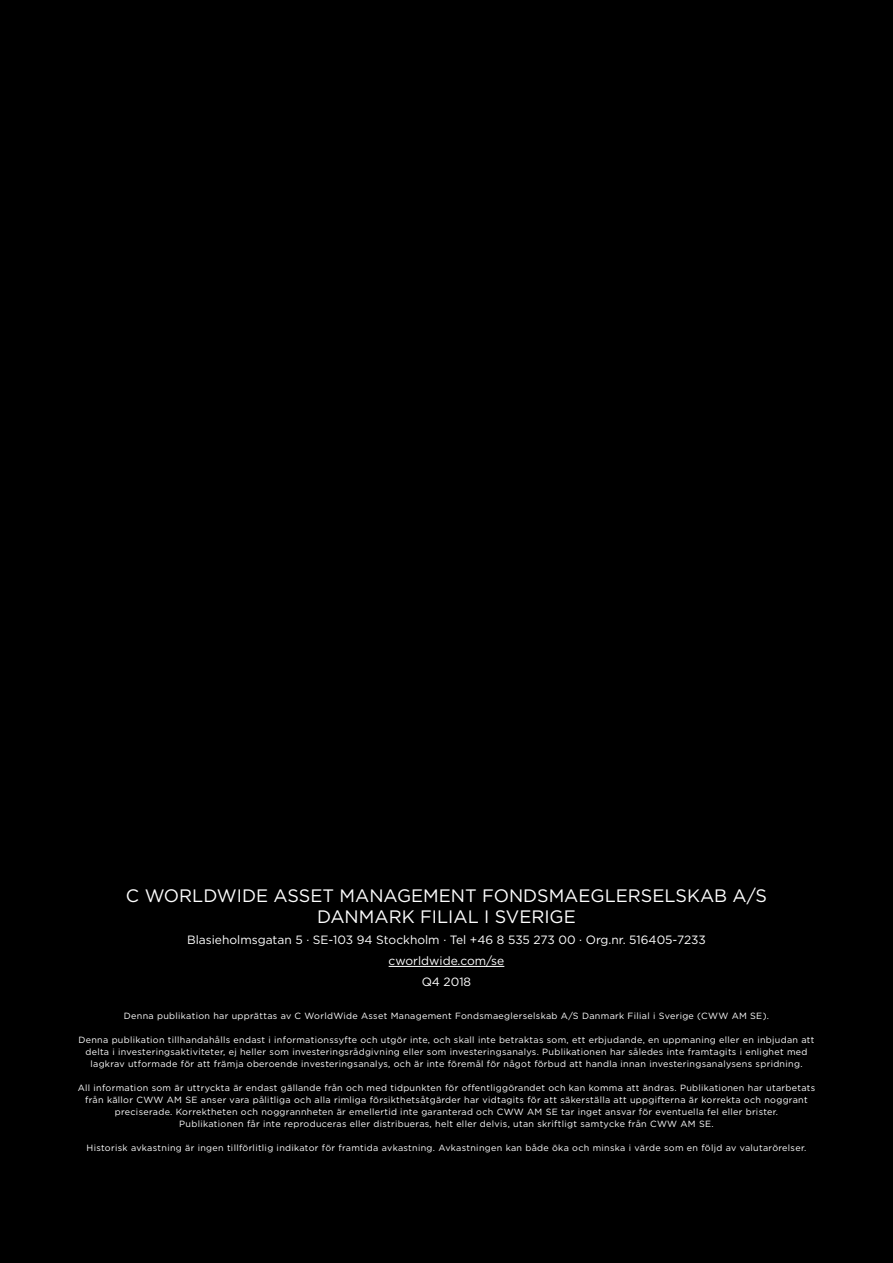
<style>
.page{position:relative;width:893px;height:1263px;background:#000}
.page>*{position:absolute;margin:0;border:0;box-sizing:border-box;transform-origin:0 0}
.t1{font:18px/21px "Gotham";color:#fff;text-align:center}
.t2{font:12px/21px "Gotham";color:#fff;text-align:center}
.t3{font:9px/12px "Gotham";letter-spacing:.035em;color:#fff;text-align:center}
</style>
<div class="page">
<hr style="left:389px;top:966px;width:115px;height:1px;background:#fff">
<h1 class="t1" style="left:126px;top:885px;width:642px">C WORLDWIDE ASSET MANAGEMENT FONDSMAEGLERSELSKAB A/S<br>DANMARK FILIAL I SVERIGE</h1>
<h2 class="t2" style="left:187px;top:929px;width:520px">Blasieholmsgatan 5 · SE-103 94 Stockholm · Tel +46 8 535 273 00 · Org.nr. 516405-7233 cworldwide.com/se<br>Q4 2018</h2>
<p class="t3" style="left:124px;top:1010px;width:647px">Denna publikation har upprättas av C WorldWide Asset Management Fondsmaeglerselskab A/S Danmark Filial i Sverige (CWW AM SE).</p>
<p class="t3" style="left:78px;top:1034px;width:738px">Denna publikation tillhandahålls endast i informationssyfte och utgör inte, och skall inte betraktas som, ett erbjudande, en uppmaning eller en inbjudan att delta i investeringsaktiviteter, ej heller som investeringsrådgivning eller som investeringsanalys. Publikationen har således inte framtagits i enlighet med lagkrav utformade för att främja oberoende investeringsanalys, och är inte föremål för något förbud att handla innan investeringsanalysens spridning.</p>
<p class="t3" style="left:78px;top:1082px;width:739px">All information som är uttryckta är endast gällande från och med tidpunkten för offentliggörandet och kan komma att ändras. Publikationen har utarbetats från källor CWW AM SE anser vara pålitliga och alla rimliga försikthetsåtgärder har vidtagits för att säkerställa att uppgifterna är korrekta och noggrant preciserade. Korrektheten och noggrannheten är emellertid inte garanterad och CWW AM SE tar inget ansvar för eventuella fel eller brister.<br>Publikationen får inte reproduceras eller distribueras, helt eller delvis, utan skriftligt samtycke från CWW AM SE.</p>
<p class="t3" style="left:87px;top:1142px;width:721px">Historisk avkastning är ingen tillförlitlig indikator för framtida avkastning. Avkastningen kan både öka och minska i värde som en följd av valutarörelser.</p>
</div>
